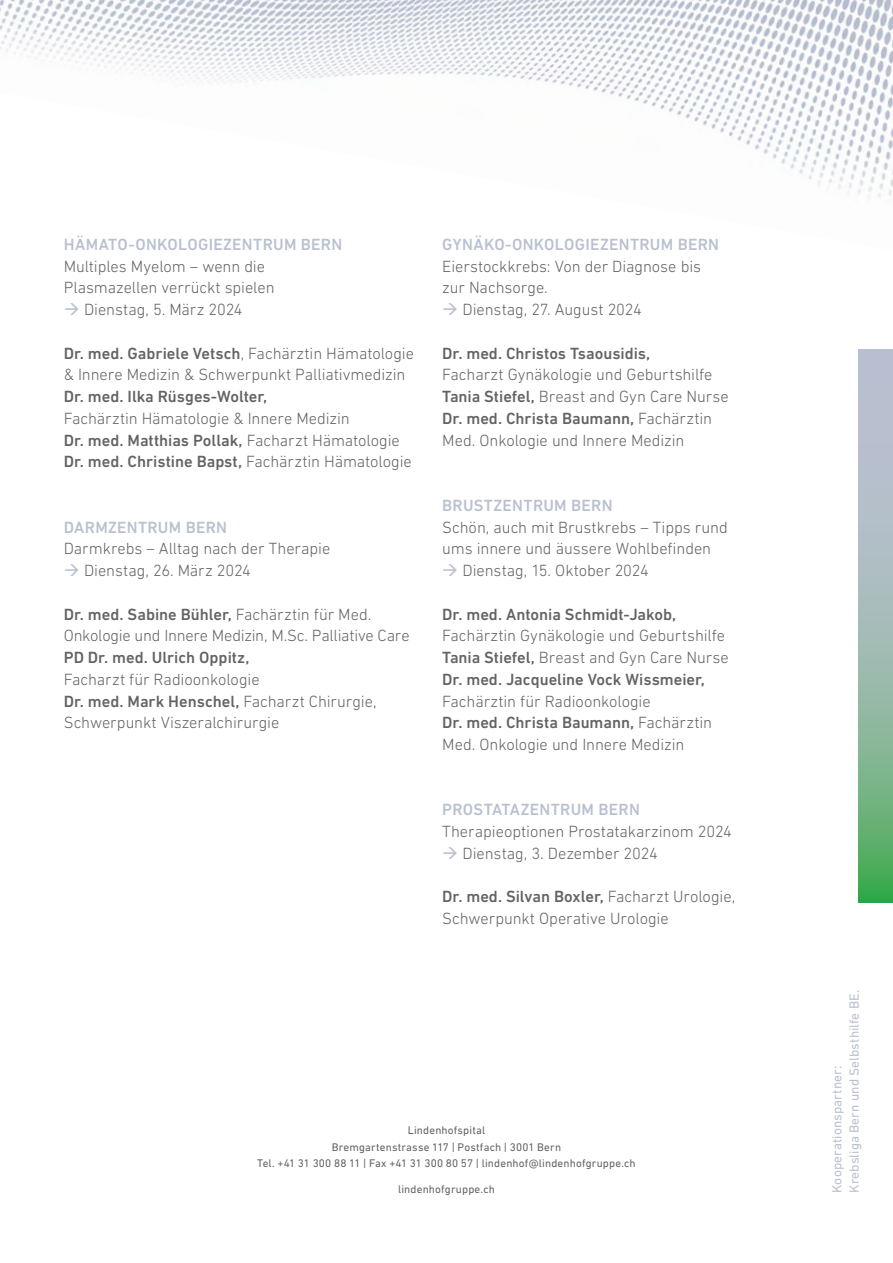
<style>
.page{position:relative;width:893px;height:1263px;background:#fff}
.page>*{position:absolute;margin:0;border:0;box-sizing:border-box;transform-origin:0 0}
.t1{font:300 16.5px/21.8px "DIN Next LT Pro";letter-spacing:-.005em;color:#626463}
.t2{font:500 16.5px "DIN Next LT Pro";letter-spacing:.02em;color:#b9c0d0}
.t3{font:500 16.5px "DIN Next LT Pro";color:#626463}
.t4{font:13.5px/17.4px "DIN Next LT Pro";letter-spacing:.005em;color:#b9c0d0}
.t5{font:11.25px/16.5px "DIN Next LT Pro";letter-spacing:.015em;color:#626463;text-align:center}
.s1{color:#b9c0d0}
.s2{font-weight:500}
</style>
<div class="page">
<img style="left:0;top:0;width:893px;height:197px">
<svg style="left:859px;top:350px;width:34px;height:552px;background:#96b9a9"></svg>
<p class="t2" style="left:64px;top:235px;width:280px">HÄMATO-ONKOLOGIEZENTRUM BERN</p>
<p class="t1" style="left:64px;top:255px;width:212px">Multiples Myelom – wenn die<br>Plasmazellen verrückt spielen</p>
<p class="t1" style="left:64px;top:298px;width:180px"><span class="s1">→</span> Dienstag, 5. März 2024</p>
<p class="t1" style="left:64px;top:342px;width:352px"><span class="s2">Dr. med. Gabriele Vetsch</span>, Fachärztin Hämatologie &amp; Innere Medizin &amp; Schwerpunkt Palliativmedizin</p>
<p class="t3" style="left:64px;top:387px;width:205px">Dr. med. Ilka Rüsges-Wolter,</p>
<p class="t1" style="left:64px;top:407px;width:350px">Fachärztin Hämatologie &amp; Innere Medizin<br><span class="s2">Dr. med. Matthias Pollak,</span> Facharzt Hämatologie<br><span class="s2">Dr. med. Christine Bapst,</span> Fachärztin Hämatologie</p>
<p class="t2" style="left:64px;top:517px;width:165px">DARMZENTRUM BERN</p>
<p class="t1" style="left:64px;top:538px;width:268px">Darmkrebs – Alltag nach der Therapie</p>
<p class="t1" style="left:64px;top:559px;width:189px"><span class="s1">→</span> Dienstag, 26. März 2024</p>
<p class="t1" style="left:64px;top:603px;width:347px"><span class="s2">Dr. med. Sabine Bühler,</span> Fachärztin für Med.<br>Onkologie und Innere Medizin, M.Sc. Palliative Care</p>
<p class="t3" style="left:64px;top:648px;width:187px">PD Dr. med. Ulrich Oppitz,</p>
<p class="t1" style="left:64px;top:668px;width:314px">Facharzt für Radioonkologie<br><span class="s2">Dr. med. Mark Henschel,</span> Facharzt Chirurgie,<br>Schwerpunkt Viszeralchirurgie</p>
<p class="t2" style="left:442px;top:235px;width:278px">GYNÄKO-ONKOLOGIEZENTRUM BERN</p>
<p class="t1" style="left:442px;top:255px;width:260px">Eierstockkrebs: Von der Diagnose bis zur Nachsorge.</p>
<p class="t1" style="left:442px;top:298px;width:201px"><span class="s1">→</span> Dienstag, 27. August 2024</p>
<p class="t3" style="left:442px;top:343px;width:210px">Dr. med. Christos Tsaousidis,</p>
<p class="t1" style="left:442px;top:364px;width:288px">Facharzt Gynäkologie und Geburtshilfe <span class="s2">Tania Stiefel,</span> Breast and Gyn Care Nurse <span class="s2">Dr. med. Christa Baumann,</span> Fachärztin Med. Onkologie und Innere Medizin</p>
<p class="t2" style="left:442px;top:496px;width:172px">BRUSTZENTRUM BERN</p>
<p class="t1" style="left:442px;top:516px;width:287px">Schön, auch mit Brustkrebs – Tipps rund ums innere und äussere Wohlbefinden</p>
<p class="t1" style="left:442px;top:559px;width:208px"><span class="s1">→</span> Dienstag, 15. Oktober 2024</p>
<p class="t3" style="left:442px;top:604px;width:235px">Dr. med. Antonia Schmidt-Jakob,</p>
<p class="t1" style="left:442px;top:625px;width:288px">Fachärztin Gynäkologie und Geburtshilfe<br><span class="s2">Tania Stiefel,</span> Breast and Gyn Care Nurse<br><span class="s2">Dr. med. Jacqueline Vock Wissmeier,</span></p>
<p class="t1" style="left:442px;top:690px;width:271px">Fachärztin für Radioonkologie<br><span class="s2">Dr. med. Christa Baumann,</span> Fachärztin<br>Med. Onkologie und Innere Medizin</p>
<p class="t2" style="left:442px;top:800px;width:199px">PROSTATAZENTRUM BERN</p>
<p class="t1" style="left:442px;top:820px;width:291px">Therapieoptionen Prostatakarzinom 2024</p>
<p class="t1" style="left:442px;top:842px;width:217px"><span class="s1">→</span> Dienstag, 3. Dezember 2024</p>
<p class="t1" style="left:442px;top:886px;width:294px"><span class="s2">Dr. med. Silvan Boxler,</span> Facharzt Urologie,<br>Schwerpunkt Operative Urologie</p>
<p class="t5" style="left:257px;top:1122px;width:380px">Lindenhofspital<br>Bremgartenstrasse 117 | Postfach | 3001 Bern<br>Tel. +41 31 300 88 11 | Fax +41 31 300 80 57 | lindenhof@lindenhofgruppe.ch</p>
<p class="t5" style="left:398px;top:1180px;width:98px">lindenhofgruppe.ch</p>
<p class="t4" style="left:828px;top:1193px;width:204px;rotate:-90deg">Kooperationspartner:<br>Krebsliga Bern und Selbsthilfe BE.</p>
</div>
